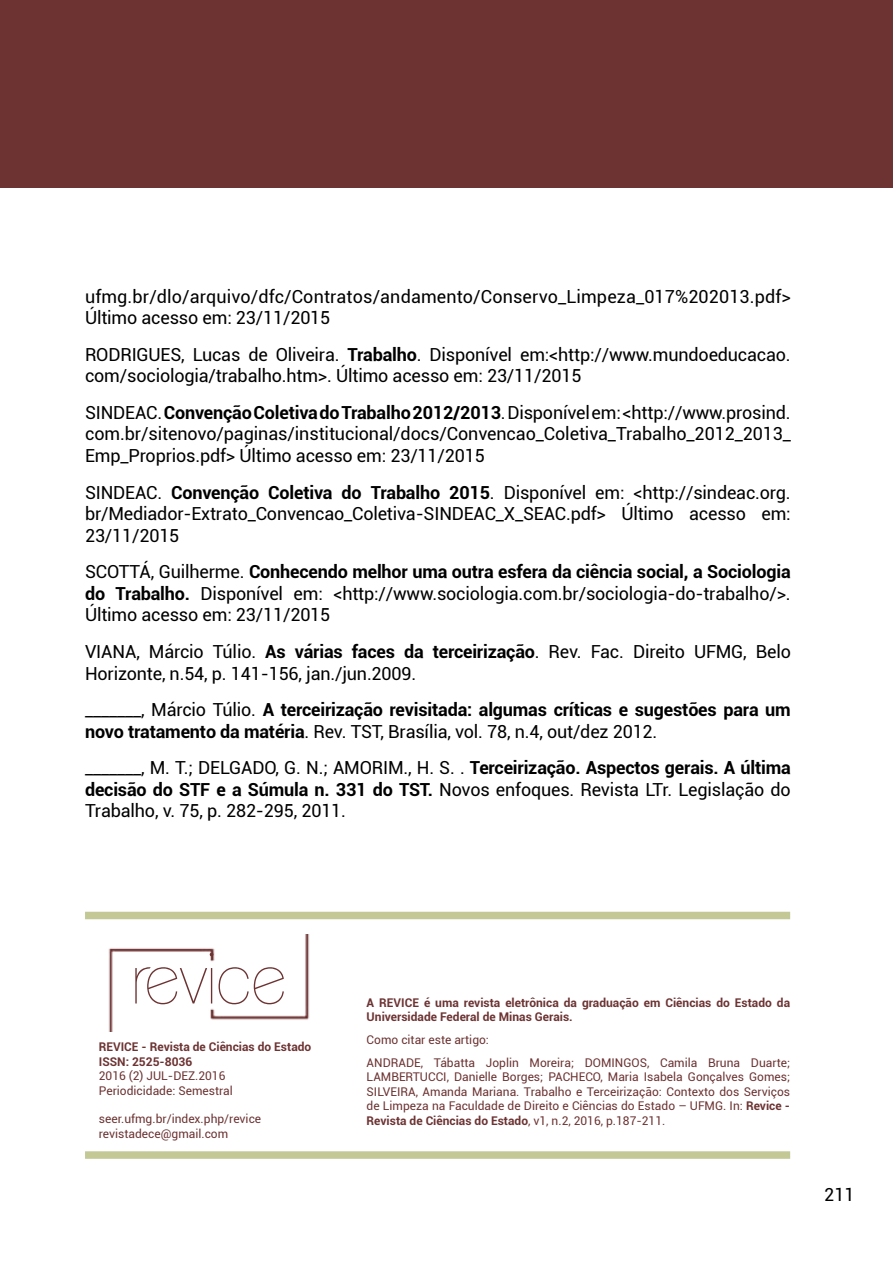
<style>
.page{position:relative;width:893px;height:1263px;background:#fff}
.page>*{position:absolute;margin:0;border:0;box-sizing:border-box;transform-origin:0 0}
.t1{font:100 69px "Clemente P Daa";color:#6d3333}
.t2{font:18px/21.6px "Roboto";letter-spacing:-.01em;color:#000;text-align:justify}
.t3{font:700 18px/21.6px "Roboto";letter-spacing:-.01em;color:#000}
.t4{font:12px/14.4px "Roboto";color:#6d3333}
.t5{font:700 12px/14.4px "Roboto";color:#6d3333}
.s1{font-weight:700}
.s2{font-weight:400}
</style>
<div class="page">
<div style="left:0;top:0;width:893px;height:187px;background:#6d3333"></div>
<div style="left:85px;top:1151px;width:705px;height:8px;background:#c3c895"></div>
<div style="left:85px;top:912px;width:705px;height:7px;background:#c3c895"></div>
<img style="left:108px;top:934px;width:202px;height:98px">
<p class="t2" style="left:85px;top:285px;width:707px">ufmg.br/dlo/arquivo/dfc/Contratos/andamento/Conservo_Limpeza_017%202013.pdf&gt;<br>Último acesso em: 23/11/2015</p>
<p class="t2" style="left:85px;top:343px;width:707px">RODRIGUES, Lucas de Oliveira. <span class="s1">Trabalho</span>. Disponível em:&lt;http://www.mundoeducacao. com/sociologia/trabalho.htm&gt;. Último acesso em: 23/11/2015</p>
<p class="t2" style="left:85px;top:401px;width:707px">SINDEAC. <span class="s1">Convenção Coletiva do Trabalho 2012/2013</span>. Disponível em: &lt;http://www.prosind. com.br/sitenovo/paginas/institucional/docs/Convencao_Coletiva_Trabalho_2012_2013_ Emp_Proprios.pdf&gt; Último acesso em: 23/11/2015</p>
<p class="t2" style="left:85px;top:481px;width:707px">SINDEAC. <span class="s1">Convenção Coletiva do Trabalho 2015</span>. Disponível em: &lt;http://sindeac.org. br/Mediador-Extrato_Convencao_Coletiva-SINDEAC_X_SEAC.pdf&gt; Último acesso em:<br>23/11/2015</p>
<p class="t2" style="left:85px;top:560px;width:707px">SCOTTÁ, Guilherme. <span class="s1">Conhecendo melhor uma outra esfera da ciência social, a Sociologia do Trabalho.</span> Disponível em: &lt;http://www.sociologia.com.br/sociologia-do-trabalho/&gt;.<br>Último acesso em: 23/11/2015</p>
<p class="t2" style="left:85px;top:640px;width:707px">VIANA, Márcio Túlio. <span class="s1">As várias faces da terceirização</span>. Rev. Fac. Direito UFMG, Belo<br>Horizonte, n.54, p. 141-156, jan./jun.2009.</p>
<p class="t3" style="left:85px;top:698px;width:707px"><span class="s2">_______, Márcio Túlio.</span> A terceirização revisitada: algumas críticas e sugestões para um novo tratamento da matéria<span class="s2">. Rev. TST, Brasília, vol. 78, n.4, out/dez 2012.</span></p>
<p class="t2" style="left:85px;top:756px;width:707px">_______, M. T.; DELGADO, G. N.; AMORIM., H. S. . <span class="s1">Terceirização. Aspectos gerais. A última decisão do STF e a Súmula n. 331 do TST.</span> Novos enfoques. Revista LTr. Legislação do Trabalho, v. 75, p. 282-295, 2011.</p>
<h1 class="t1" style="left:132px;top:939px;width:156px">revice</h1>
<p class="t5" style="left:99px;top:1039px;width:214px">REVICE - Revista de Ciências do Estado<br>ISSN: 2525-8036</p>
<p class="t4" style="left:99px;top:1068px;width:136px">2016 (2) JUL-DEZ.2016<br>Periodicidade: Semestral</p>
<p class="t4" style="left:99px;top:1111px;width:164px">seer.ufmg.br/index.php/revice revistadece@gmail.com</p>
<p class="t5" style="left:367px;top:995px;width:425px">A REVICE é uma revista eletrônica da graduação em Ciências do Estado da<br>Universidade Federal de Minas Gerais.</p>
<p class="t4" style="left:367px;top:1028px;width:425px;line-height:23px">Como citar este artigo:<br>ANDRADE, Tábatta Joplin Moreira; DOMINGOS, Camila Bruna Duarte;</p>
<p class="t4" style="left:367px;top:1069px;width:425px;text-align:justify">LAMBERTUCCI, Danielle Borges; PACHECO, Maria Isabela Gonçalves Gomes; SILVEIRA, Amanda Mariana. Trabalho e Terceirização: Contexto dos Serviços de Limpeza na Faculdade de Direito e Ciências do Estado – UFMG. In: <span class="s1">Revice - Revista de Ciências do Estado</span>, v1, n.2, 2016, p.187-211.</p>
<p class="t2" style="left:824px;top:1183px;width:32px">211</p>
</div>
